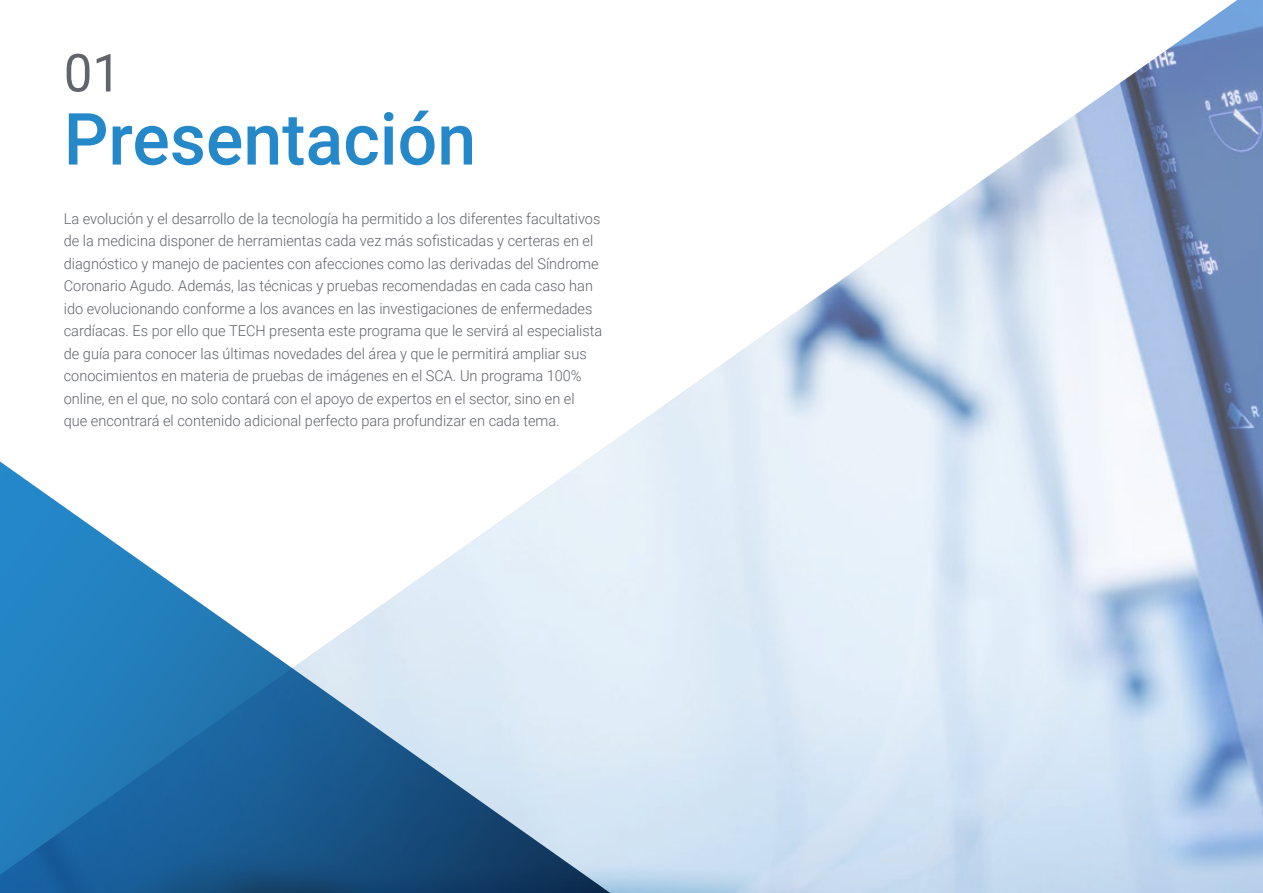
<style>
.page{position:relative;width:1263px;height:893px;background:#fff}
.page>*{position:absolute;margin:0;border:0;box-sizing:border-box;transform-origin:0 0}
.t1{font:500 72px "Roboto";color:#2488c9}
.t2{font:52.5px "Roboto";color:#61646a}
.t3{font:300 15px/22.5px "Roboto";color:#61646a}
</style>
<div class="page">
<img style="left:607px;top:0;width:656px;height:893px">
<svg style="left:0;top:446px;width:640px;height:447px"></svg>
<h2 class="t2" style="left:64px;top:36px;width:59px">01</h2>
<h1 class="t1" style="left:64px;top:89px;width:414px">Presentación</h1>
<p class="t3" style="left:64px;top:207px;width:540px">La evolución y el desarrollo de la tecnología ha permitido a los diferentes facultativos de la medicina disponer de herramientas cada vez más sofisticadas y certeras en el diagnóstico y manejo de pacientes con afecciones como las derivadas del Síndrome Coronario Agudo. Además, las técnicas y pruebas recomendadas en cada caso han ido evolucionando conforme a los avances en las investigaciones de enfermedades cardíacas. Es por ello que TECH presenta este programa que le servirá al especialista de guía para conocer las últimas novedades del área y que le permitirá ampliar sus conocimientos en materia de pruebas de imágenes en el SCA. Un programa 100% online, en el que, no solo contará con el apoyo de expertos en el sector, sino en el<br>que encontrará el contenido adicional perfecto para profundizar en cada tema.</p>
</div>
